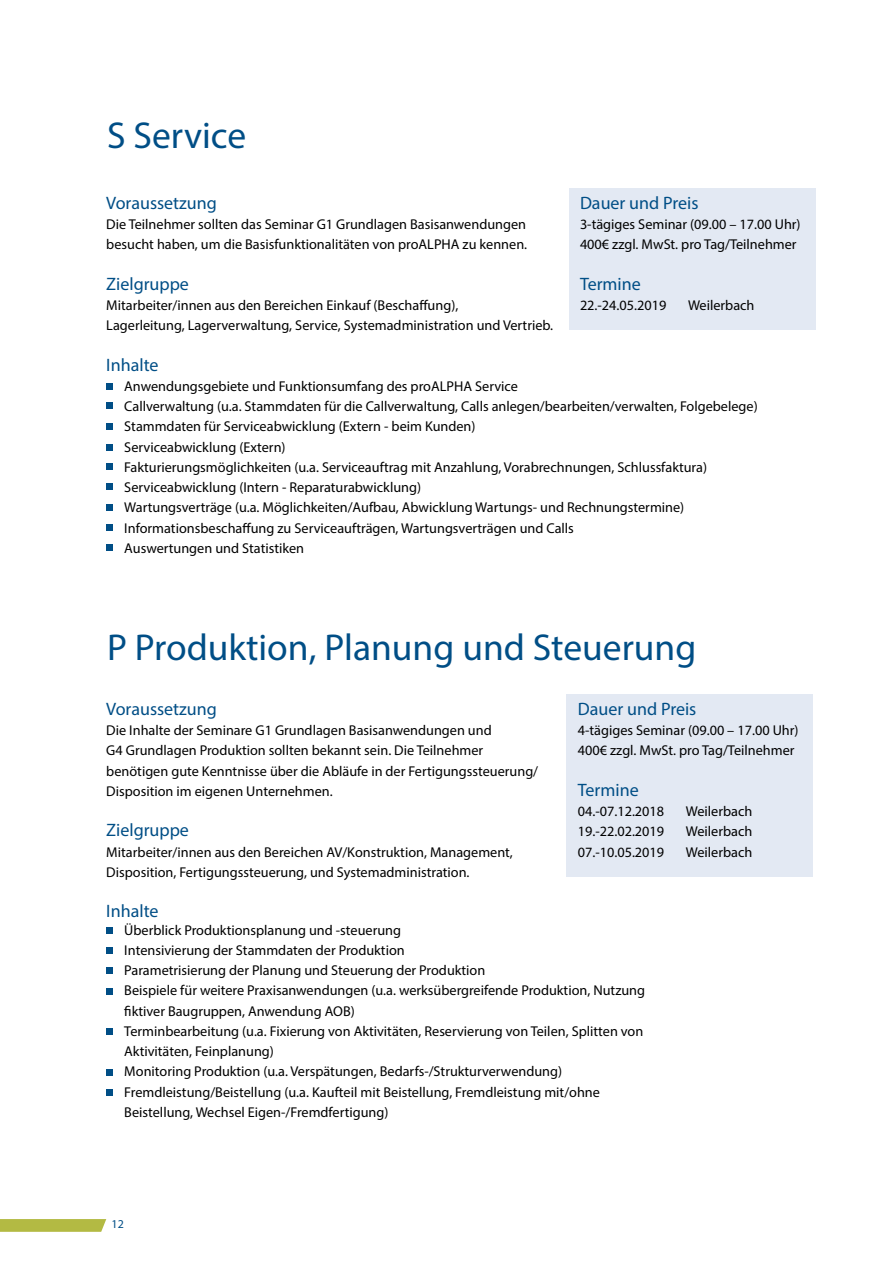
<style>
.page{position:relative;width:893px;height:1263px;background:#fff}
.page>*{position:absolute;margin:0;border:0;box-sizing:border-box;transform-origin:0 0}
.t1{font:37.5px "Myriad Pro";color:#004e86}
.t2{font:18px "Myriad Pro";color:#004e86}
.t3{font:14.25px/20.2px "Myriad Pro";color:#000}
.t4{font:12px "Myriad Pro";color:#004e86}
</style>
<div class="page">
<svg style="left:0;top:1219px;width:106px;height:13px"></svg>
<div style="left:569px;top:188px;width:247px;height:142px;background:#e3e9f3"></div>
<div style="left:106px;top:384px;width:7px;height:6px;background:#004e86"></div>
<div style="left:106px;top:403px;width:7px;height:6px;background:#004e86"></div>
<div style="left:106px;top:423px;width:7px;height:6px;background:#004e86"></div>
<div style="left:106px;top:444px;width:7px;height:7px;background:#004e86"></div>
<div style="left:106px;top:463px;width:7px;height:7px;background:#004e86"></div>
<div style="left:106px;top:484px;width:7px;height:6px;background:#004e86"></div>
<div style="left:106px;top:504px;width:7px;height:6px;background:#004e86"></div>
<div style="left:106px;top:524px;width:7px;height:7px;background:#004e86"></div>
<div style="left:106px;top:544px;width:7px;height:7px;background:#004e86"></div>
<div style="left:566px;top:694px;width:247px;height:183px;background:#e3e9f3"></div>
<div style="left:106px;top:927px;width:7px;height:6px;background:#004e86"></div>
<div style="left:106px;top:947px;width:7px;height:7px;background:#004e86"></div>
<div style="left:106px;top:968px;width:7px;height:6px;background:#004e86"></div>
<div style="left:106px;top:988px;width:7px;height:6px;background:#004e86"></div>
<div style="left:106px;top:1028px;width:7px;height:7px;background:#004e86"></div>
<div style="left:106px;top:1069px;width:7px;height:6px;background:#004e86"></div>
<div style="left:106px;top:1089px;width:7px;height:6px;background:#004e86"></div>
<h1 class="t1" style="left:107px;top:112px;width:141px">S Service</h1>
<p class="t2" style="left:580px;top:191px;width:120px">Dauer und Preis</p>
<p class="t3" style="left:580px;top:214px;width:222px">3-tägiges Seminar (09.00 – 17.00 Uhr)<br>400€ zzgl. MwSt. pro Tag/Teilnehmer</p>
<p class="t2" style="left:580px;top:272px;width:62px">Termine</p>
<p class="t3" style="left:580px;top:295px;width:88px">22.-24.05.2019</p>
<p class="t3" style="left:688px;top:295px;width:68px">Weilerbach</p>
<p class="t2" style="left:106px;top:191px;width:112px">Voraussetzung</p>
<p class="t3" style="left:106px;top:214px;width:422px">Die Teilnehmer sollten das Seminar G1 Grundlagen Basisanwendungen besucht haben, um die Basisfunktionalitäten von proALPHA zu kennen.</p>
<p class="t2" style="left:106px;top:272px;width:84px">Zielgruppe</p>
<p class="t3" style="left:106px;top:295px;width:448px">Mitarbeiter/innen aus den Bereichen Einkauf (Beschaffung),<br>Lagerleitung, Lagerverwaltung, Service, Systemadministration und Vertrieb.</p>
<p class="t2" style="left:106px;top:353px;width:54px">Inhalte</p>
<p class="t3" style="left:124px;top:376px;width:635px">Anwendungsgebiete und Funktionsumfang des proALPHA Service<br>Callverwaltung (u.a. Stammdaten für die Callverwaltung, Calls anlegen/bearbeiten/verwalten, Folgebelege)<br>Stammdaten für Serviceabwicklung (Extern - beim Kunden)<br>Serviceabwicklung (Extern)<br>Fakturierungsmöglichkeiten (u.a. Serviceauftrag mit Anzahlung, Vorabrechnungen, Schlussfaktura)<br>Serviceabwicklung (Intern - Reparaturabwicklung)<br>Wartungsverträge (u.a. Möglichkeiten/Aufbau, Abwicklung Wartungs- und Rechnungstermine)<br>Informationsbeschaffung zu Serviceaufträgen, Wartungsverträgen und Calls<br>Auswertungen und Statistiken</p>
<h1 class="t1" style="left:107px;top:624px;width:591px">P Produktion, Planung und Steuerung</h1>
<p class="t2" style="left:106px;top:698px;width:112px">Voraussetzung</p>
<p class="t3" style="left:106px;top:720px;width:433px">Die Inhalte der Seminare G1 Grundlagen Basisanwendungen und<br>G4 Grundlagen Produktion sollten bekannt sein. Die Teilnehmer benötigen gute Kenntnisse über die Abläufe in der Fertigungssteuerung/ Disposition im eigenen Unternehmen.</p>
<p class="t2" style="left:106px;top:819px;width:84px">Zielgruppe</p>
<p class="t3" style="left:106px;top:841px;width:408px">Mitarbeiter/innen aus den Bereichen AV/Konstruktion, Management,<br>Disposition, Fertigungssteuerung, und Systemadministration.</p>
<p class="t2" style="left:106px;top:900px;width:54px">Inhalte</p>
<p class="t3" style="left:124px;top:919px;width:522px">Überblick Produktionsplanung und -steuerung<br>Intensivierung der Stammdaten der Produktion<br>Parametrisierung der Planung und Steuerung der Produktion<br>Beispiele für weitere Praxisanwendungen (u.a. werksübergreifende Produktion, Nutzung fiktiver Baugruppen, Anwendung AOB)<br>Terminbearbeitung (u.a. Fixierung von Aktivitäten, Reservierung von Teilen, Splitten von Aktivitäten, Feinplanung)<br>Monitoring Produktion (u.a. Verspätungen, Bedarfs-/Strukturverwendung)<br>Fremdleistung/Beistellung (u.a. Kaufteil mit Beistellung, Fremdleistung mit/ohne Beistellung, Wechsel Eigen-/Fremdfertigung)</p>
<p class="t2" style="left:578px;top:698px;width:120px">Dauer und Preis</p>
<p class="t3" style="left:578px;top:720px;width:222px">4-tägiges Seminar (09.00 – 17.00 Uhr)<br>400€ zzgl. MwSt. pro Tag/Teilnehmer</p>
<p class="t2" style="left:578px;top:779px;width:62px">Termine</p>
<p class="t3" style="left:578px;top:801px;width:88px">04.-07.12.2018</p>
<p class="t3" style="left:686px;top:801px;width:68px">Weilerbach</p>
<p class="t3" style="left:578px;top:821px;width:88px">19.-22.02.2019</p>
<p class="t3" style="left:686px;top:821px;width:68px">Weilerbach</p>
<p class="t3" style="left:578px;top:841px;width:88px">07.-10.05.2019</p>
<p class="t3" style="left:686px;top:841px;width:68px">Weilerbach</p>
<p class="t4" style="left:112px;top:1216px;width:14px">12</p>
</div>
